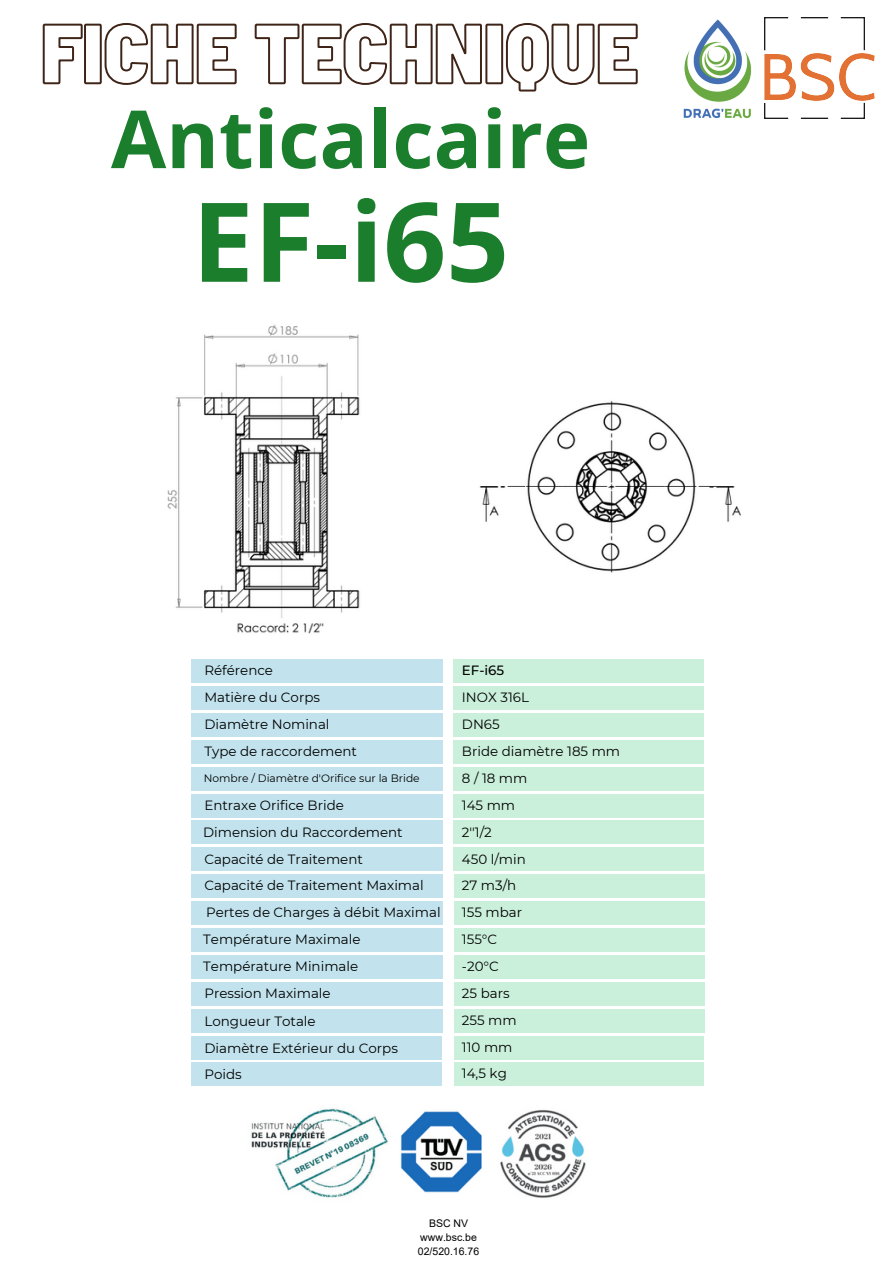
<style>
.page{position:relative;width:894px;height:1264px;background:#fff}
.page>*{position:absolute;margin:0;border:0;box-sizing:border-box;transform-origin:0 0}
.t1{font:700 110.25px "Open Sans";color:#1b7e2d}
.t2{font:700 80.1px "Open Sans";color:#1b7e2d}
.t3{font:13.5px "Montserrat";color:#000}
.t4{font:13.35px "Montserrat";color:#000}
.t5{font:500 13.35px "Montserrat";color:#000}
.t6{font:10.65px "Montserrat";color:#000}
.t7{font:10.5px/14px "Arial";color:#000;text-align:center}
</style>
<div class="page">
<img style="left:167px;top:324px;width:193px;height:310px">
<svg style="left:42px;top:23px;width:596px;height:69px"></svg>
<img style="left:479px;top:400px;width:262px;height:173px">
<div style="left:191px;top:659px;width:252px;height:23px;background:#c2e3ed"></div>
<div style="left:191px;top:685px;width:252px;height:24px;background:#c2e3ed"></div>
<div style="left:191px;top:712px;width:252px;height:24px;background:#c2e3ed"></div>
<div style="left:191px;top:739px;width:252px;height:24px;background:#c2e3ed"></div>
<div style="left:191px;top:766px;width:252px;height:24px;background:#c2e3ed"></div>
<div style="left:191px;top:793px;width:252px;height:24px;background:#c2e3ed"></div>
<div style="left:191px;top:820px;width:252px;height:24px;background:#c2e3ed"></div>
<div style="left:191px;top:847px;width:252px;height:24px;background:#c2e3ed"></div>
<div style="left:191px;top:874px;width:252px;height:24px;background:#c2e3ed"></div>
<div style="left:191px;top:901px;width:252px;height:24px;background:#c2e3ed"></div>
<div style="left:191px;top:928px;width:252px;height:24px;background:#c2e3ed"></div>
<div style="left:191px;top:955px;width:252px;height:24px;background:#c2e3ed"></div>
<div style="left:191px;top:982px;width:252px;height:24px;background:#c2e3ed"></div>
<div style="left:191px;top:1009px;width:252px;height:24px;background:#c2e3ed"></div>
<div style="left:453px;top:659px;width:250px;height:23px;background:#caefda"></div>
<div style="left:453px;top:685px;width:250px;height:24px;background:#caefda"></div>
<div style="left:453px;top:712px;width:250px;height:24px;background:#caefda"></div>
<div style="left:453px;top:739px;width:250px;height:24px;background:#caefda"></div>
<div style="left:453px;top:766px;width:250px;height:24px;background:#caefda"></div>
<div style="left:453px;top:793px;width:250px;height:24px;background:#caefda"></div>
<div style="left:453px;top:820px;width:250px;height:24px;background:#caefda"></div>
<div style="left:453px;top:847px;width:250px;height:24px;background:#caefda"></div>
<div style="left:454px;top:874px;width:250px;height:24px;background:#caefda"></div>
<div style="left:454px;top:901px;width:250px;height:24px;background:#caefda"></div>
<div style="left:454px;top:928px;width:250px;height:24px;background:#caefda"></div>
<div style="left:454px;top:955px;width:250px;height:24px;background:#caefda"></div>
<div style="left:454px;top:982px;width:250px;height:24px;background:#caefda"></div>
<div style="left:454px;top:1009px;width:250px;height:24px;background:#caefda"></div>
<div style="left:191px;top:1036px;width:251px;height:23px;background:#c2e3ed"></div>
<div style="left:454px;top:1036px;width:249px;height:23px;background:#caefda"></div>
<div style="left:191px;top:1062px;width:251px;height:23px;background:#c2e3ed"></div>
<div style="left:454px;top:1062px;width:249px;height:23px;background:#caefda"></div>
<img style="left:251px;top:1108px;width:335px;height:90px">
<img style="left:683px;top:19px;width:69px;height:100px">
<img style="left:764px;top:18px;width:111px;height:101px">
<p class="t2" style="left:111px;top:83px;width:480px">Anticalcaire</p>
<p class="t1" style="left:192px;top:164px;width:318px">EF-i65</p>
<p class="t4" style="left:204px;top:662px;width:70px">Référence</p>
<p class="t4" style="left:204px;top:688px;width:117px">Matière du Corps</p>
<p class="t4" style="left:204px;top:715px;width:127px">Diamètre Nominal</p>
<p class="t4" style="left:204px;top:742px;width:154px">Type de raccordement</p>
<p class="t6" style="left:204px;top:771px;width:217px">Nombre / Diamètre d'Orifice sur la Bride</p>
<p class="t4" style="left:204px;top:796px;width:141px">Entraxe Orifice Bride</p>
<p class="t4" style="left:203px;top:823px;width:201px">Dimension du Raccordement</p>
<p class="t4" style="left:204px;top:850px;width:160px">Capacité de Traitement</p>
<p class="t4" style="left:204px;top:877px;width:221px">Capacité de Traitement Maximal</p>
<p class="t4" style="left:206px;top:904px;width:236px">Pertes de Charges à débit Maximal</p>
<p class="t4" style="left:203px;top:931px;width:159px">Température Maximale</p>
<p class="t4" style="left:203px;top:958px;width:156px">Température Minimale</p>
<p class="t4" style="left:204px;top:985px;width:128px">Pression Maximale</p>
<p class="t5" style="left:462px;top:662px;width:44px">EF-i65</p>
<p class="t4" style="left:462px;top:688px;width:68px">INOX 316L</p>
<p class="t4" style="left:462px;top:715px;width:39px">DN65</p>
<p class="t4" style="left:462px;top:742px;width:160px">Bride diamètre 185 mm</p>
<p class="t4" style="left:462px;top:769px;width:67px">8 / 18 mm</p>
<p class="t4" style="left:462px;top:796px;width:55px">145 mm</p>
<p class="t4" style="left:462px;top:823px;width:31px">2''1/2</p>
<p class="t4" style="left:462px;top:850px;width:65px">450 l/min</p>
<p class="t4" style="left:462px;top:877px;width:56px">27 m3/h</p>
<p class="t4" style="left:462px;top:904px;width:62px">155 mbar</p>
<p class="t4" style="left:462px;top:931px;width:37px">155°C</p>
<p class="t4" style="left:462px;top:958px;width:38px">-20°C</p>
<p class="t4" style="left:462px;top:985px;width:49px">25 bars</p>
<p class="t3" style="left:204px;top:1012px;width:113px">Longueur Totale</p>
<p class="t4" style="left:462px;top:1012px;width:56px">255 mm</p>
<p class="t3" style="left:204px;top:1039px;width:195px">Diamètre Extérieur du Corps</p>
<p class="t4" style="left:462px;top:1039px;width:52px">110 mm</p>
<p class="t3" style="left:204px;top:1066px;width:39px">Poids</p>
<p class="t4" style="left:462px;top:1065px;width:46px">14,5 kg</p>
<p class="t7" style="left:418px;top:1215px;width:63px">BSC NV www.bsc.be<br>02/520.16.76</p>
</div>
